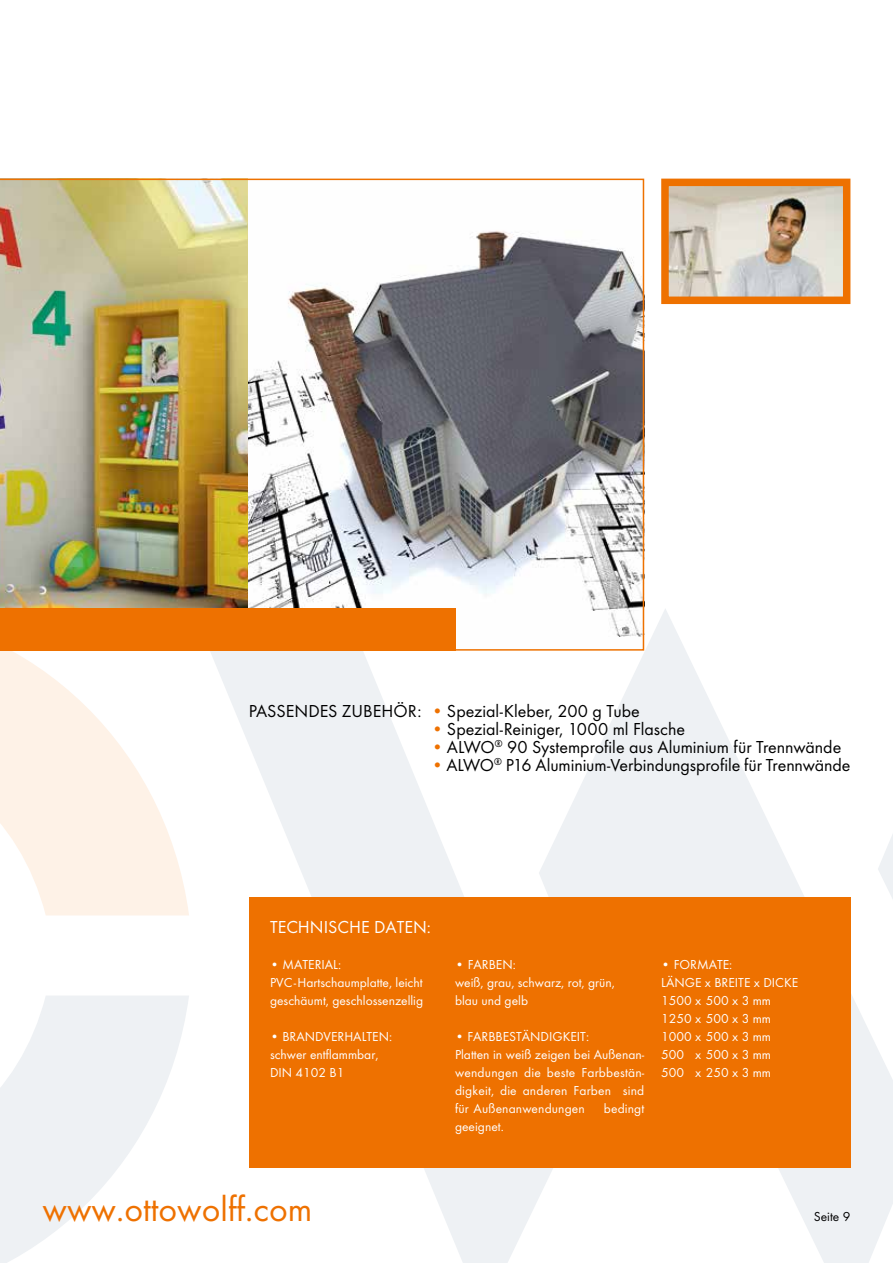
<style>
.page{position:relative;width:893px;height:1263px;background:#fff}
.page>*{position:absolute;margin:0;border:0;box-sizing:border-box;transform-origin:0 0}
.t1{font:36px "Function";color:#ee7100}
.t2{font:18px "Function";letter-spacing:-.005em;color:#000}
.t3{font:18px "Function";color:#fff}
.t4{font:13.5px/18px "Function";color:#fff}
.t5{font:13.5px "Function";color:#000}
.s1{color:#ee7100}
</style>
<div class="page">
<img style="left:0;top:179px;width:644px;height:429px">
<svg style="left:0;top:651px;width:189px;height:264px;fill:#fef2e7"></svg>
<svg style="left:0;top:996px;width:189px;height:267px;fill:#eef1f4"></svg>
<svg style="left:210px;top:608px;width:683px;height:655px"></svg>
<div style="left:0;top:608px;width:455px;height:43px;background:#ee7100"></div>
<img style="left:670px;top:188px;width:171px;height:107px">
<div style="left:661px;top:179px;width:189px;height:125px;border:8px solid #ee7100"></div>
<div style="left:249px;top:897px;width:601px;height:270px;background:#ee7100"></div>
<h2 class="t2" style="left:249px;top:701px;width:393px">PASSENDES ZUBEHÖR: <span class="s1">•</span> Spezial-Kleber, 200 g Tube</h2>
<h2 class="t2" style="left:432px;top:719px;width:255px"><span class="s1">•</span> Spezial-Reiniger, 1000 ml Flasche</h2>
<h2 class="t2" style="left:432px;top:737px;width:411px"><span class="s1">•</span> ALWO<sup>®</sup> 90 Systemprofile aus Aluminium für Trennwände</h2>
<h2 class="t2" style="left:432px;top:755px;width:420px"><span class="s1">•</span> ALWO<sup>®</sup> P16 Aluminium-Verbindungsprofile für Trennwände</h2>
<h2 class="t3" style="left:270px;top:917px;width:51px">Technisc</h2>
<h2 class="t3" style="left:349px;top:917px;width:83px">he Daten :</h2>
<p class="t4" style="left:270px;top:956px;width:39px">• Materi</p>
<p class="t4" style="left:270px;top:956px;width:155px;text-indent:55px">al:<br>PVC-Hartschaumplatte, leicht geschäumt, geschlossenzellig</p>
<p class="t4" style="left:270px;top:1028px;width:44px">•Brandver</p>
<p class="t4" style="left:270px;top:1028px;width:124px;text-indent:74px">halten : schwer entflammbar,<br>DIN 4102 B1</p>
<h1 class="t1" style="left:43px;top:1188px;width:271px">www.ottowolff.com</h1>
<p class="t4" style="left:455px;top:956px;width:36px">• Farben</p>
<p class="t4" style="left:455px;top:956px;width:161px;text-indent:58px">:<br>weiß, grau, schwarz, rot, grün, blau und gelb</p>
<p class="t4" style="left:455px;top:1028px;width:35px">• Farbbeständi</p>
<p class="t4" style="left:552px;top:1028px;width:17px">gkeit</p>
<p class="t4" style="left:455px;top:1028px;width:191px;text-indent:131px">:<br>Platten in weiß zeigen bei Außenan&shy;wendungen die beste Farbbestän&shy;digkeit, die anderen Farben sind für Außenanwendungen</p>
<p class="t4" style="left:604px;top:1100px;width:42px">bedingt</p>
<p class="t4" style="left:455px;top:1118px;width:50px">geeignet.</p>
<p class="t4" style="left:661px;top:956px;width:118px">•Formate:<br>LÄNGE x BREITE x Dicke<br>1500 x 500 x 3 mm<br>1250 x 500 x 3 mm<br>1000 x 500 x 3 mm<br>500 x 500 x 3 mm<br>500 x 250 x 3 mm</p>
<p class="t5" style="left:814px;top:1209px;width:38px">Seite 9</p>
</div>
